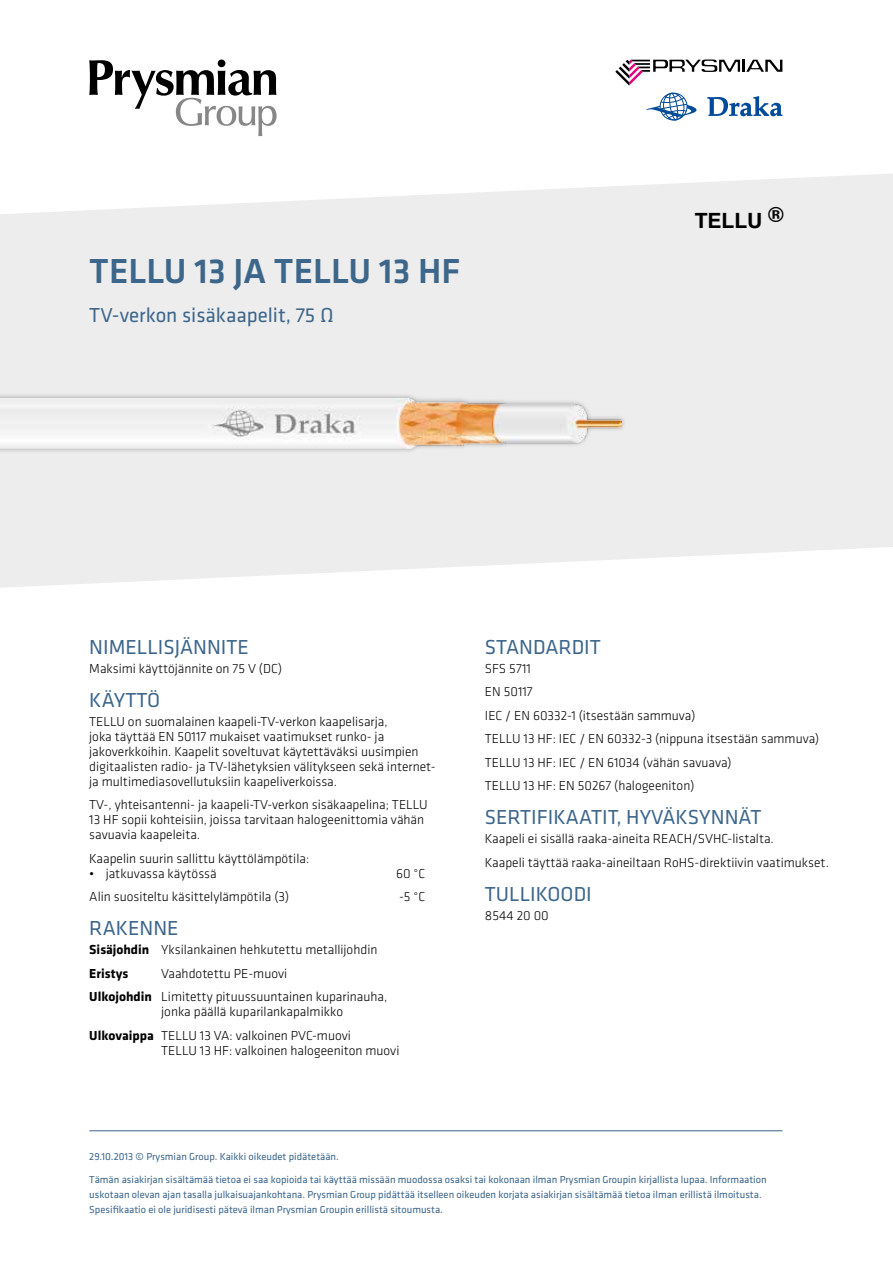
<style>
.page{position:relative;width:893px;height:1263px;background:#fff}
.page>*{position:absolute;margin:0;border:0;box-sizing:border-box;transform-origin:0 0}
.t1{font:500 36px "Klavika";color:#3d668b}
.t2{font:21px "Klavika";color:#3d668b}
.t3{font:700 21px "Helvetica";color:#000}
.t4{font:300 13.5px/23.5px "Klavika";color:#000}
.t5{font:10.5px/15px "Klavika";color:#3d668b}
.s1{font-weight:700}
</style>
<div class="page">
<svg style="left:615px;top:60px;width:167px;height:61px"></svg>
<svg style="left:89px;top:60px;width:188px;height:76px"></svg>
<hr style="left:89px;top:1130px;width:693px;height:1px;background:#3d668b">
<svg style="left:0;top:174px;width:893px;height:414px;background:#eee"></svg>
<div style="left:0;top:393px;width:627px;height:61px;background:#000;opacity:.35"></div>
<img style="left:0;top:398px;width:621px;height:51px">
<h1 class="t1" style="left:89px;top:252px;width:372px">TELLU 13 JA TELLU 13 HF</h1>
<h2 class="t2" style="left:89px;top:304px;width:246px">TV-verkon sisäkaapelit, 75 Ω</h2>
<h2 class="t3" style="left:695px;top:203px;width:90px">TELLU ®</h2>
<h2 class="t2" style="left:89px;top:635px;width:161px">NIMELLISJÄNNITE</h2>
<p class="t4" style="left:89px;top:657px;width:194px">Maksimi käyttöjännite on 75 V (DC)</p>
<h2 class="t2" style="left:89px;top:688px;width:72px">KÄYTTÖ</h2>
<p class="t4" style="left:89px;top:714px;width:348px;line-height:15px">TELLU on suomalainen kaapeli-TV-verkon kaapelisarja,<br>joka täyttää EN 50117 mukaiset vaatimukset runko- ja jakoverkkoihin. Kaapelit soveltuvat käytettäväksi uusimpien digitaalisten radio- ja TV-lähetyksien välitykseen sekä internet&shy;ja multimediasovellutuksiin kaapeliverkoissa.</p>
<p class="t4" style="left:89px;top:798px;width:340px;line-height:15px">TV-, yhteisantenni- ja kaapeli-TV-verkon sisäkaapelina; TELLU<br>13 HF sopii kohteisiin, joissa tarvitaan halogeenittomia vähän savuavia kaapeleita.</p>
<p class="t4" style="left:89px;top:847px;width:221px">Kaapelin suurin sallittu käyttölämpötila:</p>
<p class="t4" style="left:89px;top:862px;width:129px">• jatkuvassa käytössä</p>
<p class="t4" style="left:396px;top:862px;width:31px">60 °C</p>
<p class="t4" style="left:89px;top:885px;width:201px">Alin suositeltu käsittelylämpötila (3)</p>
<p class="t4" style="left:399px;top:885px;width:28px">-5 °C</p>
<h2 class="t2" style="left:89px;top:917px;width:91px">RAKENNE</h2>
<p class="t4" style="left:89px;top:938px;width:290px"><span class="s1">Sisäjohdin</span> Yksilankainen hehkutettu metallijohdin<br><span class="s1">Eristys</span></p>
<p class="t4" style="left:89px;top:962px;width:299px;text-indent:72px">Vaahdotettu PE-muovi<br><span class="s1">Ulkojohdin</span> Limitetty pituussuuntainen kuparinauha,</p>
<p class="t4" style="left:89px;top:1000px;width:263px;text-indent:72px">jonka päällä kuparilankapalmikko<br><span class="s1">Ulkovaippa</span> TELLU 13 VA: valkoinen PVC-muovi</p>
<p class="t4" style="left:161px;top:1039px;width:240px">TELLU 13 HF: valkoinen halogeeniton muovi</p>
<h2 class="t2" style="left:485px;top:635px;width:117px">STANDARDIT</h2>
<p class="t4" style="left:485px;top:657px;width:336px">SFS 5711<br>EN 50117<br>IEC / EN 60332-1 (itsestään sammuva)<br>TELLU 13 HF: IEC / EN 60332-3 (nippuna itsestään sammuva)<br>TELLU 13 HF: IEC / EN 61034 (vähän savuava)<br>TELLU 13 HF: EN 50267 (halogeeniton)</p>
<h2 class="t2" style="left:485px;top:806px;width:278px">SERTIFIKAATIT, HYVÄKSYNNÄT</h2>
<p class="t4" style="left:485px;top:827px;width:346px">Kaapeli ei sisällä raaka-aineita REACH/SVHC-listalta.<br>Kaapeli täyttää raaka-aineiltaan RoHS-direktiivin vaatimukset.</p>
<h2 class="t2" style="left:485px;top:882px;width:108px">TULLIKOODI</h2>
<p class="t4" style="left:485px;top:904px;width:65px">8544 20 00</p>
<p class="t5" style="left:89px;top:1149px;width:251px">29.10.2013 © Prysmian Group. Kaikki oikeudet pidätetään.</p>
<p class="t5" style="left:89px;top:1173px;width:679px">Tämän asiakirjan sisältämää tietoa ei saa kopioida tai käyttää missään muodossa osaksi tai kokonaan ilman Prysmian Groupin kirjallista lupaa. Informaation uskotaan olevan ajan tasalla julkaisuajankohtana. Prysmian Group pidättää itselleen oikeuden korjata asiakirjan sisältämää tietoa ilman erillistä ilmoitusta.<br>Spesifikaatio ei ole juridisesti pätevä ilman Prysmian Groupin erillistä sitoumusta.</p>
</div>
